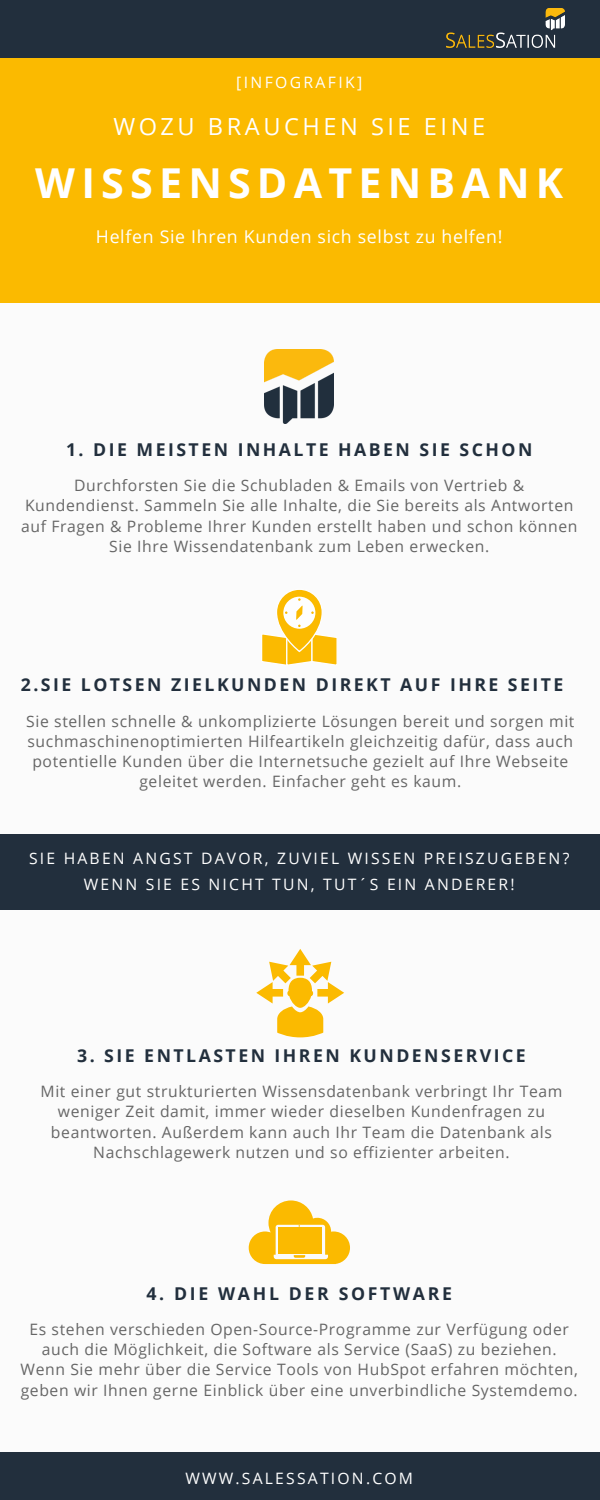
<style>
.page{position:relative;width:600px;height:1500px;background:#fbba00}
.page>*{position:absolute;margin:0;border:0;box-sizing:border-box;transform-origin:0 0}
.t1{font:700 41.3px "Open Sans";letter-spacing:.15em;color:#fff}
.t2{font:23.6px "Open Sans";letter-spacing:.15em;color:#fff}
.t3{font:700 17.7px "Open Sans";letter-spacing:.14em;color:#222f3d}
.t4{font:17.7px "Open Sans";letter-spacing:.04em;color:#fff}
.t5{font:15.7px/20.2px "Open Sans";letter-spacing:.04em;color:#666;text-align:center}
.t6{font:15.7px/25.5px "Open Sans";letter-spacing:.14em;color:#fff;text-align:center}
</style>
<div class="page">
<div style="left:0;top:0;width:600px;height:57px;background:#222f3d"></div>
<div style="left:0;top:834px;width:600px;height:76px;background:#222f3d"></div>
<div style="left:0;top:303px;width:600px;height:531px;background:#fbfbfb"></div>
<div style="left:0;top:910px;width:600px;height:590px;background:#fbfbfb"></div>
<div style="left:0;top:1452px;width:600px;height:48px;background:#222f3d"></div>
<svg style="left:276px;top:589px;width:46px;height:62px"></svg>
<div style="left:283px;top:597px;width:32px;height:32px;background:#fefefe;border-radius:50%"></div>
<svg style="left:262px;top:598px;width:75px;height:67px"></svg>
<svg style="left:256px;top:949px;width:88px;height:88px"></svg>
<svg style="left:249px;top:1200px;width:101px;height:64px"></svg>
<div style="left:278px;top:1227px;width:44px;height:27px;background:#fbba00"></div>
<img style="left:446px;top:9px;width:119px;height:38px">
<img style="left:265px;top:349px;width:68px;height:75px">
<p class="t6" style="left:236px;top:69px;width:128px">[INFOGRAFIK]</p>
<h2 class="t2" style="left:113px;top:110px;width:373px">WOZU BRAUCHEN SIE EINE</h2>
<h1 class="t1" style="left:35px;top:154px;width:529px">WISSENSDATENBANK</h1>
<p class="t4" style="left:96px;top:224px;width:408px">Helfen Sie Ihren Kunden sich selbst zu helfen!</p>
<p class="t3" style="left:66px;top:437px;width:468px">1. DIE MEISTEN INHALTE HABEN SIE SCHON</p>
<p class="t5" style="left:21px;top:475px;width:558px">Durchforsten Sie die Schubladen &amp; Emails von Vertrieb &amp; Kundendienst. Sammeln Sie alle Inhalte, die Sie bereits als Antworten auf Fragen &amp; Probleme Ihrer Kunden erstellt haben und schon können Sie Ihre Wissendatenbank zum Leben erwecken.</p>
<p class="t3" style="left:21px;top:673px;width:544px">2.SIE LOTSEN ZIELKUNDEN DIREKT AUF IHRE SEITE</p>
<p class="t5" style="left:26px;top:711px;width:550px">Sie stellen schnelle &amp; unkomplizierte Lösungen bereit und sorgen mit suchmaschinenoptimierten Hilfeartikeln gleichzeitig dafür, dass auch potentielle Kunden über die Internetsuche gezielt auf Ihre Webseite geleitet werden. Einfacher geht es kaum.</p>
<p class="t6" style="left:29px;top:845px;width:542px">SIE HABEN ANGST DAVOR, ZUVIEL WISSEN PREISZUGEBEN?<br>WENN SIE ES NICHT TUN, TUT´S EIN ANDERER!</p>
<p class="t3" style="left:77px;top:1043px;width:450px">3. SIE ENTLASTEN IHREN KUNDENSERVICE</p>
<p class="t5" style="left:41px;top:1081px;width:523px">Mit einer gut strukturierten Wissensdatenbank verbringt Ihr Team weniger Zeit damit, immer wieder dieselben Kundenfragen zu beantworten. Außerdem kann auch Ihr Team die Datenbank als Nachschlagewerk nutzen und so effizienter arbeiten.</p>
<p class="t3" style="left:146px;top:1281px;width:307px">4. DIE WAHL DER SOFTWARE</p>
<p class="t5" style="left:21px;top:1319px;width:559px">Es stehen verschieden Open-Source-Programme zur Verfügung oder auch die Möglichkeit, die Software als Service (SaaS) zu beziehen.<br>Wenn Sie mehr über die Service Tools von HubSpot erfahren möchten, geben wir Ihnen gerne Einblick über eine unverbindliche Systemdemo.</p>
<p class="t6" style="left:185px;top:1465px;width:229px">WWW.SALESSATION.COM</p>
</div>
